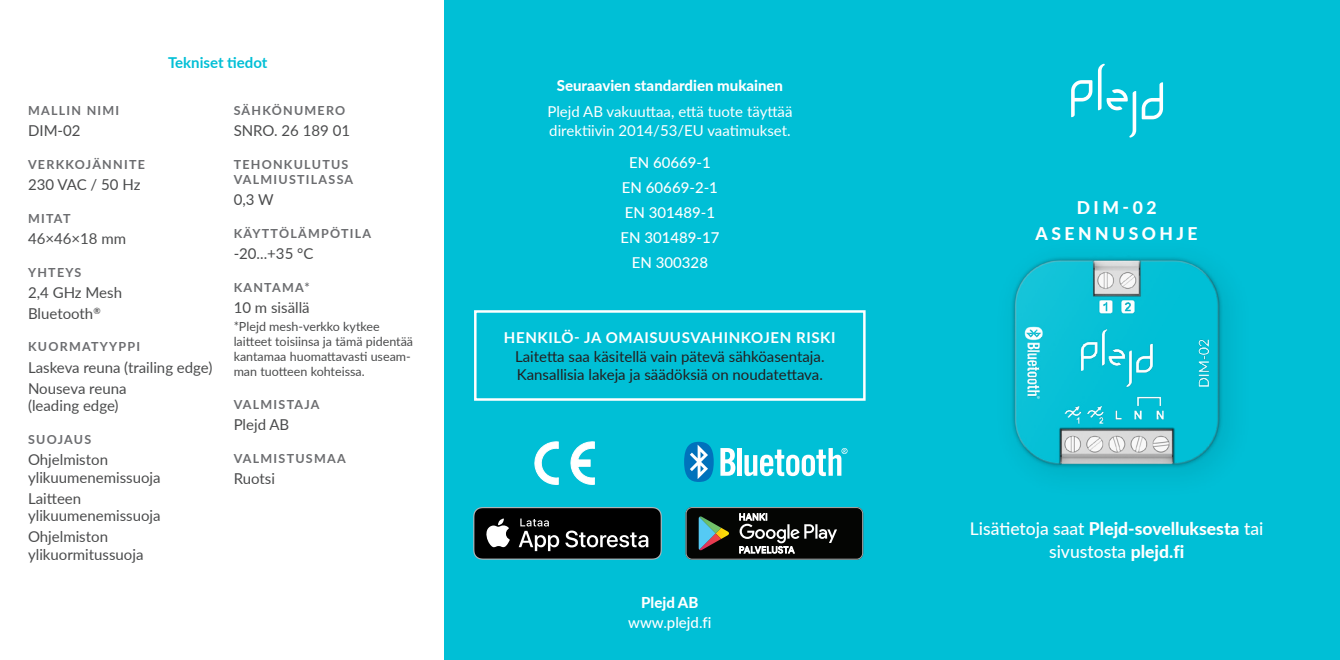
<style>
.page{position:relative;width:1340px;height:660px;background:#fff}
.page>*{position:absolute;margin:0;border:0;box-sizing:border-box;transform-origin:0 0}
.t1{font:500 17.5px/22.5px "Lato";color:#fff;text-align:center}
.t2{font:800 17.5px "Lato";letter-spacing:.2em;color:#fff}
.Tabell{font:15px/17.5px "Lato";color:#4b4c4d}
.t3{font:15px/18.8px "Lato";color:#231f20}
.t4{font:15px/18.8px "Lato";color:#fff}
.t5{font:500 15px "Lato";color:#fff}
.t6{font:800 15px "Lato";color:#fff}
.t7{font:700 15px "Lato";letter-spacing:.04em;color:#fff}
.t8{font:700 15px "Lato";color:#00bfd6}
.Teknisk_rubrik{font:700 12.5px/15px "Lato";letter-spacing:.1em;color:#6c6d70}
.Tabell-2{font:12.5px/15px "Lato";color:#4b4c4d}
.s1{font-weight:800}
</style>
<div class="page">
<div style="left:444px;top:0;width:895px;height:659px;background:#00bfd6"></div>
<svg style="left:474px;top:310px;width:312px;height:91px"></svg>
<svg style="left:473px;top:507px;width:189px;height:52px;background:#282a2a"></svg>
<svg style="left:685px;top:507px;width:101px;height:52px;background:#363c39"></svg>
<svg style="left:720px;top:448px;width:15px;height:27px"></svg>
<hr style="left:737px;top:447px;width:4px;height:28px;background:#fff">
<svg style="left:744px;top:449px;width:41px;height:26px"></svg>
<svg style="left:684px;top:441px;width:29px;height:40px"></svg>
<svg style="left:535px;top:441px;width:23px;height:43px"></svg>
<svg style="left:570px;top:441px;width:24px;height:43px"></svg>
<img style="left:786px;top:63px;width:443px;height:497px">
<h1 class="t8" style="left:168px;top:51px;width:101px">Tekniset tiedot</h1>
<p class="Teknisk_rubrik" style="left:28px;top:102px;width:93px">MALLIN NIMI</p>
<p class="Tabell" style="left:28px;top:121px;width:54px">DIM-02</p>
<p class="Teknisk_rubrik" style="left:28px;top:156px;width:118px">VERKKOJÄNNITE</p>
<p class="Tabell" style="left:28px;top:175px;width:114px">230 VAC / 50 Hz</p>
<p class="Teknisk_rubrik" style="left:28px;top:210px;width:44px">MITAT</p>
<p class="Tabell" style="left:28px;top:229px;width:100px">46×46×18 mm</p>
<p class="Teknisk_rubrik" style="left:28px;top:264px;width:55px">YHTEYS</p>
<p class="Tabell" style="left:28px;top:282px;width:95px">2,4 GHz Mesh</p>
<p class="Tabell" style="left:28px;top:303px;width:74px">Bluetooth<sup>®</sup></p>
<p class="Teknisk_rubrik" style="left:28px;top:338px;width:114px">KUORMATYYPPI</p>
<p class="Tabell" style="left:28px;top:357px;width:186px">Laskeva reuna (trailing edge)</p>
<p class="Tabell" style="left:28px;top:378px;width:100px">Nouseva reuna (leading edge)</p>
<p class="Teknisk_rubrik" style="left:28px;top:431px;width:65px">SUOJAUS</p>
<p class="Tabell" style="left:28px;top:450px;width:134px">Ohjelmiston ylikuumenemissuoja</p>
<p class="Tabell" style="left:28px;top:488px;width:134px">Laitteen ylikuumenemissuoja</p>
<p class="Tabell" style="left:28px;top:527px;width:117px">Ohjelmiston ylikuormitussuoja</p>
<p class="Teknisk_rubrik" style="left:234px;top:102px;width:113px">SÄHKÖNUMERO</p>
<p class="Tabell" style="left:234px;top:121px;width:118px">SNRO. 26 189 01</p>
<p class="Teknisk_rubrik" style="left:234px;top:156px;width:121px">TEHONKULUTUS<br>VALMIUSTILASSA</p>
<p class="Tabell" style="left:234px;top:190px;width:41px">0,3 W</p>
<p class="Teknisk_rubrik" style="left:234px;top:225px;width:139px">KÄYTTÖLÄMPÖTILA</p>
<p class="Tabell" style="left:234px;top:244px;width:81px">-20...+35 °C</p>
<p class="Teknisk_rubrik" style="left:234px;top:279px;width:78px">KANTAMA*</p>
<p class="Tabell" style="left:234px;top:297px;width:77px">10 m sisällä</p>
<p class="Tabell-2" style="left:234px;top:318px;width:181px">*Plejd mesh-verkko kytkee laitteet toisiinsa ja tämä pidentää kantamaa huomattavasti useam&shy;man tuotteen kohteissa.</p>
<p class="Teknisk_rubrik" style="left:234px;top:396px;width:87px">VALMISTAJA</p>
<p class="Tabell" style="left:234px;top:415px;width:57px">Plejd AB</p>
<p class="Teknisk_rubrik" style="left:234px;top:450px;width:114px">VALMISTUSMAA</p>
<p class="Tabell" style="left:234px;top:468px;width:43px">Ruotsi</p>
<h1 class="t6" style="left:557px;top:74px;width:228px">Seuraavien standardien mukainen</h1>
<p class="t4" style="left:547px;top:101px;width:247px">Plejd AB vakuuttaa, että tuote täyttää direktiivin 2014/53/EU vaatimukset.</p>
<p class="t5" style="left:629px;top:151px;width:83px">EN 60669-1</p>
<p class="t5" style="left:622px;top:176px;width:97px">EN 60669-2-1</p>
<p class="t5" style="left:624px;top:201px;width:92px">EN 301489-1</p>
<p class="t5" style="left:620px;top:226px;width:101px">EN 301489-17</p>
<p class="t5" style="left:632px;top:251px;width:78px">EN 300328</p>
<h1 class="t7" style="left:504px;top:326px;width:333px">HENKILÖ- JA OMAISUUSVAHINKOJEN RISKI</h1>
<p class="t3" style="left:515px;top:346px;width:311px">Laitetta saa käsitellä vain pätevä sähköasentaja.<br>Kansallisia lakeja ja säädöksiä on noudatettava.</p>
<p class="t6" style="left:641px;top:591px;width:59px">Plejd AB</p>
<p class="t5" style="left:628px;top:611px;width:85px">www.plejd.fi</p>
<h1 class="t2" style="left:1076px;top:194px;width:81px">DIM-02</h1>
<h1 class="t2" style="left:1035px;top:220px;width:164px">ASENNUSOHJE</h1>
<p class="t1" style="left:969px;top:516px;width:295px">Lisätietoja saat <span class="s1">Plejd-sovelluksesta</span> tai sivustosta <span class="s1">plejd.fi</span></p>
</div>
